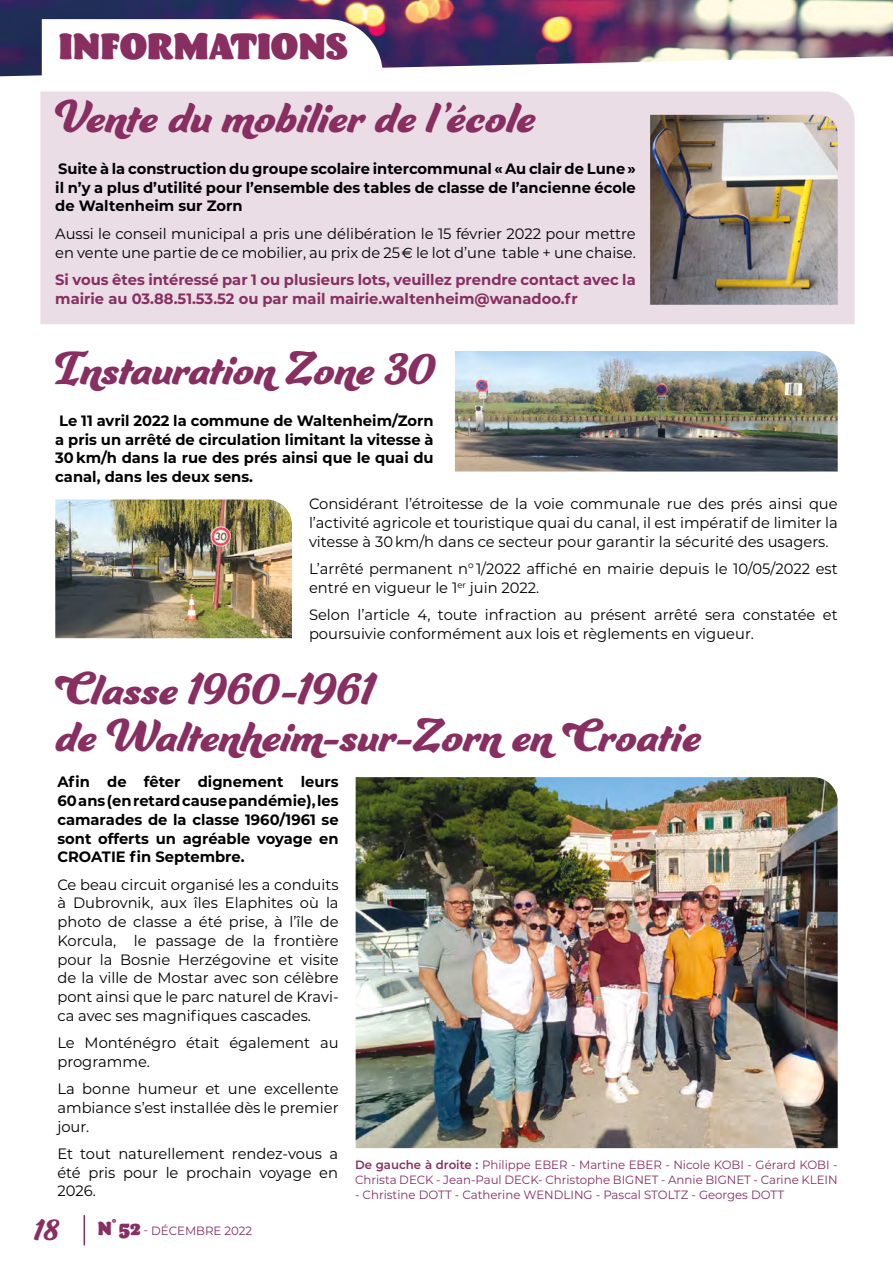
<style>
.page{position:relative;width:893px;height:1263px;background:#fff}
.page>*{position:absolute;margin:0;border:0;box-sizing:border-box;transform-origin:0 0}
.t1{font:49.5px/46.5px "Ganache";color:#882e61}
.t2{font:37.5px "Barricada Pro";color:#882e61}
.t3{font:33px "Ganache";color:#882e61}
.t4{font:15px/18.8px "Montserrat";color:#000;text-align:justify}
.t5{font:700 15px/18.8px "Montserrat";color:#000;text-align:justify}
.t6{font:700 15px/18.8px "Montserrat";color:#882e61}
.t7{font:12px/15px "Montserrat";color:#882e61}
.s1{font-family:"Euro Sans"}
.s2{font-family:"Barricada Pro";font-size:19.5px}
.s3{font-weight:600}
</style>
<div class="page">
<hr style="left:84px;top:1215px;width:1px;height:30px;background:#882e61">
<img style="left:0;top:0;width:893px;height:76px">
<svg style="left:42px;top:19px;width:341px;height:57px"></svg>
<img style="left:356px;top:777px;width:482px;height:371px">
<img style="left:455px;top:351px;width:383px;height:120px">
<img style="left:55px;top:499px;width:237px;height:139px">
<div style="left:40px;top:91px;width:815px;height:233px;background:#eadde6"></div>
<img style="left:650px;top:115px;width:188px;height:190px">
<h2 class="t2" style="left:59px;top:24px;width:290px">INFORMATIONS</h2>
<h1 class="t1" style="left:55px;top:92px;width:481px">Vente du mobilier de l ’école</h1>
<p class="t5" style="left:55px;top:159px;width:582px">Suite à la construction du groupe scolaire intercommunal « Au clair de Lune » il n’y a plus d’utilité pour l’ensemble des tables de classe de l’ancienne école de Waltenheim sur Zorn</p>
<p class="t4" style="left:55px;top:223px;width:582px">Aussi le conseil municipal a pris une délibération le 15 février 2022 pour mettre en vente une partie de ce mobilier, au prix de 25 <span class="s1">€</span> le lot d’une table + une chaise.</p>
<p class="t6" style="left:55px;top:269px;width:582px">Si vous êtes intéressé par 1 ou plusieurs lots, veuillez prendre contact avec la mairie au 03.88.51.53.52 ou par mail mairie.waltenheim@wanadoo.fr</p>
<h1 class="t1" style="left:55px;top:344px;width:383px">Instauration Zone 30</h1>
<p class="t5" style="left:55px;top:410px;width:380px">Le 11 avril 2022 la commune de Waltenheim/Zorn a pris un arrêté de circulation limitant la vitesse à 30 km/h dans la rue des prés ainsi que le quai du canal, dans les deux sens.</p>
<p class="t4" style="left:309px;top:494px;width:530px">Considérant l’étroitesse de la voie communale rue des prés ainsi que l’activité agricole et touristique quai du canal, il est impératif de limiter la vitesse à 30 km/h dans ce secteur pour garantir la sécurité des usagers.</p>
<p class="t4" style="left:309px;top:559px;width:530px">L’arrêté permanent n° 1/2022 affiché en mairie depuis le 10/05/2022 est entré en vigueur le 1<sup>er</sup> juin 2022.</p>
<p class="t4" style="left:309px;top:605px;width:530px">Selon l’article 4, toute infraction au présent arrêté sera constatée et poursuivie conformément aux lois et règlements en vigueur.</p>
<h1 class="t1" style="left:55px;top:664px;width:647px">Classe 1960-1961<br>de Waltenheim-sur-Zorn en Croatie</h1>
<p class="t5" style="left:57px;top:772px;width:283px">Afin de fêter dignement leurs 60 ans (en retard cause pandémie), les camarades de la classe 1960/1961 se sont offerts un agréable voyage en CROATIE fin Septembre.</p>
<p class="t4" style="left:57px;top:874px;width:283px">Ce beau circuit organisé les a conduits à Dubrovnik, aux îles Elaphites où la photo de classe a été prise, à l’île de Korcula, le passage de la frontière pour la Bosnie Herzégovine et visite de la ville de Mostar avec son célèbre pont ainsi que le parc naturel de Kravi&shy;ca avec ses magnifiques cascades.</p>
<p class="t4" style="left:57px;top:1033px;width:283px">Le Monténégro était également au programme.</p>
<p class="t4" style="left:57px;top:1079px;width:283px">La bonne humeur et une excellente ambiance s’est installée dès le premier jour.</p>
<p class="t4" style="left:57px;top:1144px;width:282px">Et tout naturellement rendez-vous a été pris pour le prochain voyage en 2026.</p>
<h3 class="t3" style="left:34px;top:1210px;width:27px">18</h3>
<p class="t7" style="left:98px;top:1223px;width:156px"><span class="s2">N° 52</span> - DÉCEMBRE 2022</p>
<p class="t7" style="left:355px;top:1157px;width:484px"><span class="s3">De gauche à droite :</span> Philippe EBER - Martine EBER - Nicole KOBI - Gérard KOBI -<br>Christa DECK - Jean-Paul DECK- Christophe BIGNET - Annie BIGNET - Carine KLEIN</p>
<p class="t7" style="left:355px;top:1187px;width:431px">- Christine DOTT - Catherine WENDLING - Pascal STOLTZ - Georges DOTT</p>
</div>
